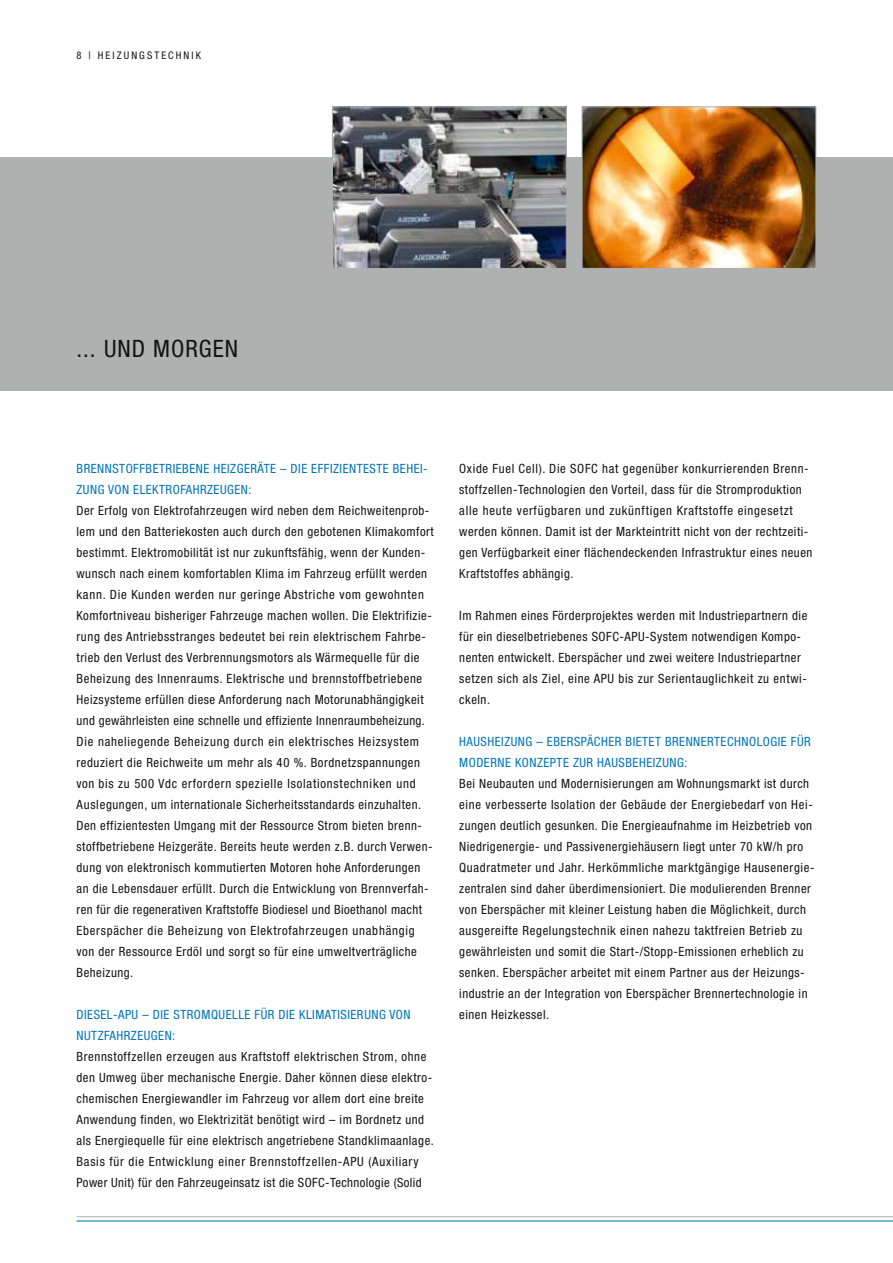
<style>
.page{position:relative;width:893px;height:1263px;background:#fff}
.page>*{position:absolute;margin:0;border:0;box-sizing:border-box;transform-origin:0 0}
.t1{font:condensed 24px "Helvetica Neue LTW1 G";letter-spacing:.04em;color:#141414}
.t2{font:condensed 12.75px/21px "Helvetica Neue LTW1 G";letter-spacing:.04em;color:#141414}
.t3{font:condensed 12.75px "Helvetica Neue LTW1 G";letter-spacing:.04em;color:#0074b8}
.t4{font:condensed 10.5px "Helvetica Neue LTW1 G";letter-spacing:.2em;color:#141414}
</style>
<div class="page">
<hr style="left:77px;top:1216px;width:816px;height:1px;background:#afb0b0">
<hr style="left:77px;top:1220px;width:816px;height:1px;background:#0074b8">
<div style="left:0;top:157px;width:893px;height:234px;background:#afb0b0"></div>
<img style="left:334px;top:108px;width:231px;height:159px">
<div style="left:332px;top:106px;width:235px;height:163px;border:1px solid #afb0b0"></div>
<img style="left:583px;top:108px;width:231px;height:159px">
<div style="left:581px;top:106px;width:235px;height:163px;border:1px solid #afb0b0"></div>
<p class="t4" style="left:77px;top:49px;width:86px">8 | HEIZUNGStechnik</p>
<h1 class="t1" style="left:77px;top:335px;width:163px">... UND MORGEN</h1>
<p class="t3" style="left:77px;top:461px;width:15px">Brennstoffbetriebene</p>
<p class="t3" style="left:213px;top:461px;width:15px">Heizgeräte</p>
<p class="t3" style="left:280px;top:461px;width:39px">– die effizienteste</p>
<p class="t3" style="left:393px;top:461px;width:14px">Behei</p>
<p class="t3" style="left:423px;top:461px;width:6px">-</p>
<p class="t3" style="left:77px;top:482px;width:71px">zung von Elektrofahrze</p>
<p class="t3" style="left:220px;top:482px;width:33px">ugen:</p>
<p class="t2" style="left:77px;top:500px;width:359px">Der Erfolg von Elektrofahrzeugen wird neben dem Reichweitenprob&shy;lem und den Batteriekosten auch durch den gebotenen Klimakomfort bestimmt. Elektromobilität ist nur zukunftsfähig, wenn der Kunden&shy;wunsch nach einem komfortablen Klima im Fahrzeug erfüllt werden kann. Die Kunden werden nur geringe Abstriche vom gewohnten Komfortniveau bisheriger Fahrzeuge machen wollen. Die Elektrifizie&shy;rung des Antriebsstranges bedeutet bei rein elektrischem Fahrbe&shy;trieb den Verlust des Verbrennungsmotors als Wärmequelle für die Beheizung des Innenraums. Elektrische und brennstoffbetriebene Heizsysteme erfüllen diese Anforderung nach Motorunabhängigkeit und gewährleisten eine schnelle und effiziente Innenraumbeheizung.<br>Die naheliegende Beheizung durch ein elektrisches Heizsystem reduziert die Reichweite um mehr als 40 %. Bordnetzspannungen von bis zu 500 Vdc erfordern spezielle Isolationstechniken und Auslegungen, um internationale Sicherheitsstandards einzuhalten.<br>Den effizientesten Umgang mit der Ressource Strom bieten brenn&shy;stoffbetriebene Heizgeräte. Bereits heute werden z.B. durch Verwen&shy;dung von elektronisch kommutierten Motoren hohe Anforderungen an die Lebensdauer erfüllt. Durch die Entwicklung von Brennverfah&shy;ren für die regenerativen Kraftstoffe Biodiesel und Bioethanol macht Eberspächer die Beheizung von Elektrofahrzeugen unabhängig von der Ressource Erdöl und sorgt so für eine umweltverträgliche Beheizung.</p>
<p class="t3" style="left:77px;top:1007px;width:7px">Diesel</p>
<p class="t3" style="left:113px;top:1007px;width:76px">-APU – Die Strom</p>
<p class="t3" style="left:211px;top:1007px;width:22px">quelle</p>
<p class="t3" style="left:254px;top:1007px;width:59px">für die Klimatisier</p>
<p class="t3" style="left:364px;top:1007px;width:40px">ung von</p>
<p class="t3" style="left:77px;top:1028px;width:23px">Nutzfahrze</p>
<p class="t3" style="left:144px;top:1028px;width:33px">ugen:</p>
<p class="t2" style="left:77px;top:1046px;width:359px">Brennstoffzellen erzeugen aus Kraftstoff elektrischen Strom, ohne den Umweg über mechanische Energie. Daher können diese elektro&shy;chemischen Energiewandler im Fahrzeug vor allem dort eine breite Anwendung finden, wo Elektrizität benötigt wird – im Bordnetz und als Energiequelle für eine elektrisch angetriebene Standklimaanlage.<br>Basis für die Entwicklung einer Brennstoffzellen-APU (Auxiliary Power Unit) für den Fahrzeugeinsatz ist die SOFC-Technologie (Solid</p>
<p class="t2" style="left:459px;top:458px;width:355px">Oxide Fuel Cell). Die SOFC hat gegenüber konkurrierenden Brenn&shy;stoffzellen-Technologien den Vorteil, dass für die Stromproduktion alle heute verfügbaren und zukünftigen Kraftstoffe eingesetzt werden können. Damit ist der Markteintritt nicht von der rechtzeiti&shy;gen Verfügbarkeit einer flächendeckenden Infrastruktur eines neuen Kraftstoffes abhängig.</p>
<p class="t2" style="left:459px;top:605px;width:350px">Im Rahmen eines Förderprojektes werden mit Industriepartnern die für ein dieselbetriebenes SOFC-APU-System notwendigen Kompo&shy;nenten entwickelt. Eberspächer und zwei weitere Industriepartner setzen sich als Ziel, eine APU bis zur Serientauglichkeit zu entwi&shy;ckeln.</p>
<p class="t3" style="left:459px;top:734px;width:29px">Hausheiz</p>
<p class="t3" style="left:511px;top:734px;width:51px">ung – Eberspächer</p>
<p class="t3" style="left:625px;top:734px;width:7px">bietet</p>
<p class="t3" style="left:665px;top:734px;width:15px">Brennertechnologie</p>
<p class="t3" style="left:791px;top:734px;width:19px">für</p>
<p class="t3" style="left:459px;top:755px;width:33px">moderne</p>
<p class="t3" style="left:515px;top:755px;width:15px">Konzepte</p>
<p class="t3" style="left:573px;top:755px;width:53px">zur Hausbeheiz</p>
<p class="t3" style="left:662px;top:755px;width:27px">ung:</p>
<p class="t2" style="left:459px;top:773px;width:357px">Bei Neubauten und Modernisierungen am Wohnungsmarkt ist durch eine verbesserte Isolation der Gebäude der Energiebedarf von Hei&shy;zungen deutlich gesunken. Die Energieaufnahme im Heizbetrieb von Niedrigenergie- und Passivenergiehäusern liegt unter 70 kW/h pro Quadratmeter und Jahr. Herkömmliche marktgängige Hausenergie&shy;zentralen sind daher überdimensioniert. Die modulierenden Brenner von Eberspächer mit kleiner Leistung haben die Möglichkeit, durch ausgereifte Regelungstechnik einen nahezu taktfreien Betrieb zu gewährleisten und somit die Start-/Stopp-Emissionen erheblich zu senken. Eberspächer arbeitet mit einem Partner aus der Heizungs&shy;industrie an der Integration von Eberspächer Brennertechnologie in einen Heizkessel.</p>
</div>
